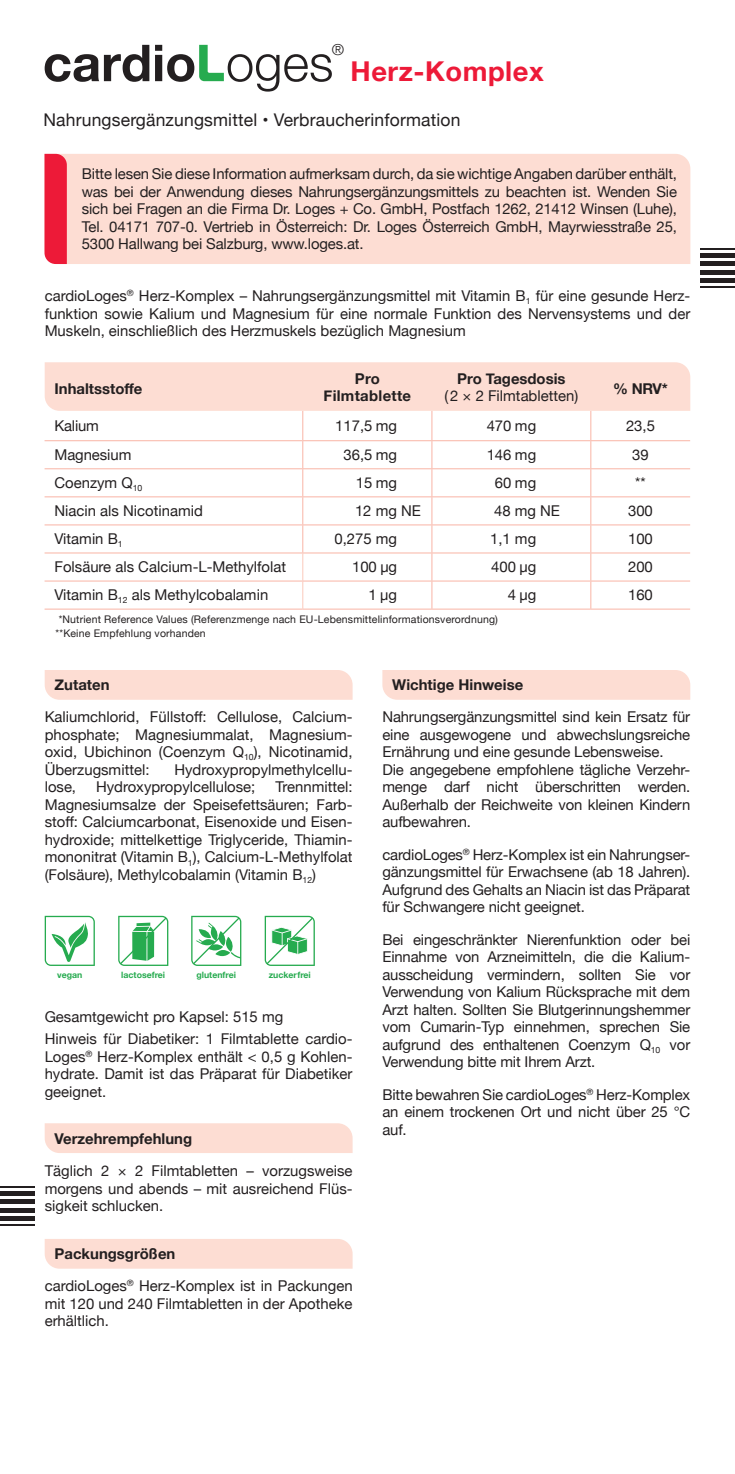
<style>
.page{position:relative;width:735px;height:1474px;background:#fff}
.page>*{position:absolute;margin:0;border:0;box-sizing:border-box;transform-origin:0 0}
.t1{font:700 50.93px "Helvetica Neue";color:#231f20}
.t2{font:700 27.3px "Helvetica Neue";letter-spacing:.02em;color:#ed1a38}
.t3{font:17.5px "Helvetica Neue";letter-spacing:.01em;color:#231f20}
.t4{font:300 15.4px "Helvetica Neue";color:#231f20}
.t5{font:14.88px/17.5px "Helvetica Neue";color:#231f20;text-align:justify}
.t6{font:700 14.88px "Helvetica Neue";color:#231f20}
.t7{font:700 14.88px/17.5px "Helvetica Neue";letter-spacing:.02em;color:#231f20;text-align:center}
.t8{font:10.5px/14px "Helvetica Neue";letter-spacing:.015em;color:#231f20}
.t9{font:700 8.75px "Helvetica Neue";color:#26ab4f}
.s1{font-weight:300}
.s2{font-weight:700}
</style>
<div class="page">
<svg style="left:199px;top:45px;width:25px;height:36px"></svg>
<div style="left:45px;top:670px;width:307px;height:29px;background:#fdddd3"></div>
<div style="left:45px;top:1123px;width:307px;height:30px;background:#fdddd3"></div>
<div style="left:45px;top:1239px;width:307px;height:29px;background:#fdddd3"></div>
<div style="left:382px;top:670px;width:308px;height:29px;background:#fdddd3"></div>
<div style="left:67px;top:154px;width:623px;height:110px;background:#fdddd3"></div>
<svg style="left:44px;top:154px;width:23px;height:110px;background:#ed2440"></svg>
<hr style="left:45px;top:608px;width:257px;height:1px;background:#f9b4a5">
<hr style="left:302px;top:608px;width:129px;height:1px;background:#f9b4a5">
<hr style="left:431px;top:608px;width:159px;height:1px;background:#f9b4a5">
<svg style="left:45px;top:362px;width:645px;height:246px"></svg>
<hr style="left:590px;top:552px;width:99px;height:1px;background:#f9b4a5">
<hr style="left:590px;top:580px;width:99px;height:1px;background:#f9b4a5">
<hr style="left:590px;top:608px;width:99px;height:1px;background:#f9b4a5">
<hr style="left:699px;top:248px;width:35px;height:2px;background:#231f20">
<div style="left:699px;top:253px;width:35px;height:5px;background:#231f20"></div>
<div style="left:699px;top:261px;width:35px;height:5px;background:#231f20"></div>
<hr style="left:699px;top:270px;width:35px;height:4px;background:#231f20">
<div style="left:699px;top:278px;width:35px;height:5px;background:#231f20"></div>
<hr style="left:699px;top:286px;width:35px;height:2px;background:#231f20">
<hr style="left:0;top:1224px;width:35px;height:1px;background:#231f20">
<div style="left:0;top:1215px;width:35px;height:5px;background:#231f20"></div>
<div style="left:0;top:1207px;width:35px;height:5px;background:#231f20"></div>
<div style="left:0;top:1199px;width:35px;height:5px;background:#231f20"></div>
<div style="left:0;top:1191px;width:35px;height:5px;background:#231f20"></div>
<hr style="left:0;top:1186px;width:35px;height:1px;background:#231f20">
<svg style="left:191px;top:915px;width:50px;height:51px"></svg>
<svg style="left:264px;top:915px;width:51px;height:51px"></svg>
<svg style="left:45px;top:915px;width:50px;height:51px"></svg>
<svg style="left:118px;top:915px;width:50px;height:51px"></svg>
<h1 class="t1" style="left:43px;top:23px;width:292px">cardio <span class="s1">oges</span></h1>
<p class="t4" style="left:332px;top:37px;width:14px">®</p>
<h2 class="t2" style="left:350px;top:50px;width:195px">Herz-Komplex</h2>
<p class="t3" style="left:43px;top:107px;width:418px">Nahrungsergänzungsmittel <span class="s2">•</span> Verbraucherinformation</p>
<p class="t5" style="left:82px;top:166px;width:596px">Bitte lesen Sie diese Information aufmerksam durch, da sie wichtige Angaben darüber enthält, was bei der Anwendung dieses Nahrungsergänzungsmittels zu beachten ist. Wenden Sie sich bei Fragen an die Firma Dr. Loges + Co. GmbH, Postfach 1262, 21412 Winsen (Luhe), Tel. 04171 707-0. Vertrieb in Österreich: Dr. Loges Österreich GmbH, Mayrwiesstraße 25, 5300 Hallwang bei Salzburg, www.loges.at.</p>
<p class="t5" style="left:45px;top:288px;width:646px">cardioLoges<sup>®</sup> Herz-Komplex – Nahrungsergänzungsmittel mit Vitamin B<sub>1</sub> für eine gesunde Herz&shy;funktion sowie Kalium und Magnesium für eine normale Funktion des Nervensystems und der Muskeln, einschließlich des Herzmuskels bezüglich Magnesium</p>
<p class="t6" style="left:54px;top:377px;width:89px">Inhaltsstoffe</p>
<p class="t7" style="left:323px;top:370px;width:89px">Pro<br>Filmtablette</p>
<p class="t6" style="left:457px;top:367px;width:110px">Pro Tagesdosis</p>
<p class="t5" style="left:444px;top:388px;width:135px">(2 × 2 Filmtabletten)</p>
<p class="t6" style="left:613px;top:377px;width:56px">% NRV*</p>
<p class="t5" style="left:54px;top:418px;width:46px">Kalium</p>
<p class="t5" style="left:335px;top:418px;width:63px">117,5 mg</p>
<p class="t5" style="left:486px;top:418px;width:51px">470 mg</p>
<p class="t5" style="left:625px;top:418px;width:30px">23,5</p>
<p class="t5" style="left:54px;top:446px;width:78px">Magnesium</p>
<p class="t5" style="left:343px;top:446px;width:55px">36,5 mg</p>
<p class="t5" style="left:486px;top:446px;width:51px">146 mg</p>
<p class="t5" style="left:632px;top:446px;width:18px">39</p>
<p class="t5" style="left:54px;top:474px;width:89px">Coenzym Q<sub>10</sub></p>
<p class="t5" style="left:356px;top:475px;width:43px">15 mg</p>
<p class="t5" style="left:494px;top:475px;width:43px">60 mg</p>
<p class="t5" style="left:635px;top:475px;width:12px">**</p>
<p class="t5" style="left:54px;top:503px;width:150px">Niacin als Nicotinamid</p>
<p class="t5" style="left:355px;top:503px;width:67px">12 mg NE</p>
<p class="t5" style="left:494px;top:503px;width:67px">48 mg NE</p>
<p class="t5" style="left:627px;top:503px;width:26px">300</p>
<p class="t5" style="left:54px;top:531px;width:70px">Vitamin B<sub>1</sub></p>
<p class="t5" style="left:334px;top:531px;width:64px">0,275 mg</p>
<p class="t5" style="left:490px;top:531px;width:48px">1,1 mg</p>
<p class="t5" style="left:627px;top:531px;width:26px">100</p>
<p class="t5" style="left:54px;top:559px;width:233px">Folsäure als Calcium-L-Methylfolat</p>
<p class="t5" style="left:352px;top:559px;width:47px">100 µg</p>
<p class="t5" style="left:491px;top:559px;width:47px">400 µg</p>
<p class="t5" style="left:627px;top:559px;width:26px">200</p>
<p class="t5" style="left:54px;top:587px;width:215px">Vitamin B<sub>12</sub> als Methylcobalamin</p>
<p class="t5" style="left:368px;top:587px;width:30px">1 µg</p>
<p class="t5" style="left:507px;top:587px;width:30px">4 µg</p>
<p class="t5" style="left:627px;top:587px;width:26px">160</p>
<p class="t8" style="left:56px;top:613px;width:443px">*Nutrient Reference Values (Referenzmenge nach EU-Lebensmittelinformationsverordnung) **Keine Empfehlung vorhanden</p>
<p class="t6" style="left:55px;top:673px;width:56px">Zutaten</p>
<p class="t5" style="left:45px;top:709px;width:309px">Kaliumchlorid, Füllstoff: Cellulose, Calcium&shy;phosphate; Magnesiummalat, Magnesium&shy;oxid, Ubichinon (Coenzym Q<sub>10</sub>), Nicotinamid, Überzugsmittel:</p>
<p class="t5" style="left:174px;top:761px;width:179px">Hydroxypropylmethylcellu-</p>
<p class="t5" style="left:45px;top:779px;width:309px;text-indent:230px">Trennmittel:<br>Magnesiumsalze der Speisefettsäuren; Farb&shy;stoff: Calciumcarbonat, Eisenoxide und Eisen&shy;hydroxide; mittelkettige Triglyceride, Thiamin&shy;mononitrat (Vitamin B<sub>1</sub>), Calcium-L-Methylfolat (Folsäure), Methylcobalamin (Vitamin B<sub>12</sub>)</p>
<p class="t5" style="left:45px;top:779px;width:33px">lose,</p>
<p class="t5" style="left:96px;top:779px;width:161px">Hydroxypropylcellulose;</p>
<p class="t9" style="left:57px;top:968px;width:27px">vegan</p>
<p class="t9" style="left:121px;top:968px;width:45px">lactosefrei</p>
<p class="t9" style="left:196px;top:968px;width:41px">glutenfrei</p>
<p class="t9" style="left:268px;top:968px;width:44px">zuckerfrei</p>
<p class="t5" style="left:45px;top:1006px;width:309px;line-height:22.4px">Gesamtgewicht pro Kapsel: 515 mg<br>Hinweis für Diabetiker: 1 Filmtablette cardio-</p>
<p class="t5" style="left:45px;top:1048px;width:309px">Loges<sup>®</sup> Herz-Komplex enthält &lt; 0,5 g Kohlen&shy;hydrate. Damit ist das Präparat für Diabetiker geeignet.</p>
<p class="t6" style="left:55px;top:1126px;width:139px">Verzehrempfehlung</p>
<p class="t5" style="left:45px;top:1163px;width:309px">Täglich 2 × 2 Filmtabletten – vorzugsweise morgens und abends – mit ausreichend Flüs&shy;sigkeit schlucken.</p>
<p class="t5" style="left:45px;top:1237px;width:309px;line-height:32.4px;text-indent:10px"><span class="s2">Packungsgrößen<br></span>cardioLoges<sup>®</sup> Herz-Komplex ist in Packungen</p>
<p class="t5" style="left:45px;top:1295px;width:309px">mit 120 und 240 Filmtabletten in der Apotheke erhältlich.</p>
<p class="t6" style="left:392px;top:673px;width:132px">Wichtige Hinweise</p>
<p class="t5" style="left:382px;top:709px;width:309px;text-align:left">Nahrungsergänzungsmittel sind kein Ersatz für eine ausgewogene und abwechslungsreiche Ernährung und eine gesunde Lebensweise.<br>Die angegebene empfohlene tägliche Verzehr&shy;menge darf nicht überschritten werden.<br>Außerhalb der Reichweite von kleinen Kindern aufbewahren.</p>
<p class="t5" style="left:382px;top:846px;width:309px">cardioLoges<sup>®</sup> Herz-Komplex ist ein Nahrungser&shy;gänzungsmittel für Erwachsene (ab 18 Jahren).<br>Aufgrund des Gehalts an Niacin ist das Präparat für Schwangere nicht geeignet.</p>
<p class="t5" style="left:382px;top:931px;width:309px">Bei eingeschränkter Nierenfunktion oder bei Einnahme von Arzneimitteln, die die Kalium&shy;ausscheidung vermindern, sollten Sie vor Verwendung von Kalium Rücksprache mit dem Arzt halten. Sollten Sie Blutgerinnungshemmer vom Cumarin-Typ einnehmen, sprechen Sie aufgrund des enthaltenen Coenzym Q<sub>10</sub> vor Verwendung bitte mit Ihrem Arzt.</p>
<p class="t5" style="left:382px;top:1086px;width:309px">Bitte bewahren Sie cardioLoges<sup>®</sup> Herz-Komplex an einem trockenen Ort und nicht über 25 °C auf.</p>
</div>
